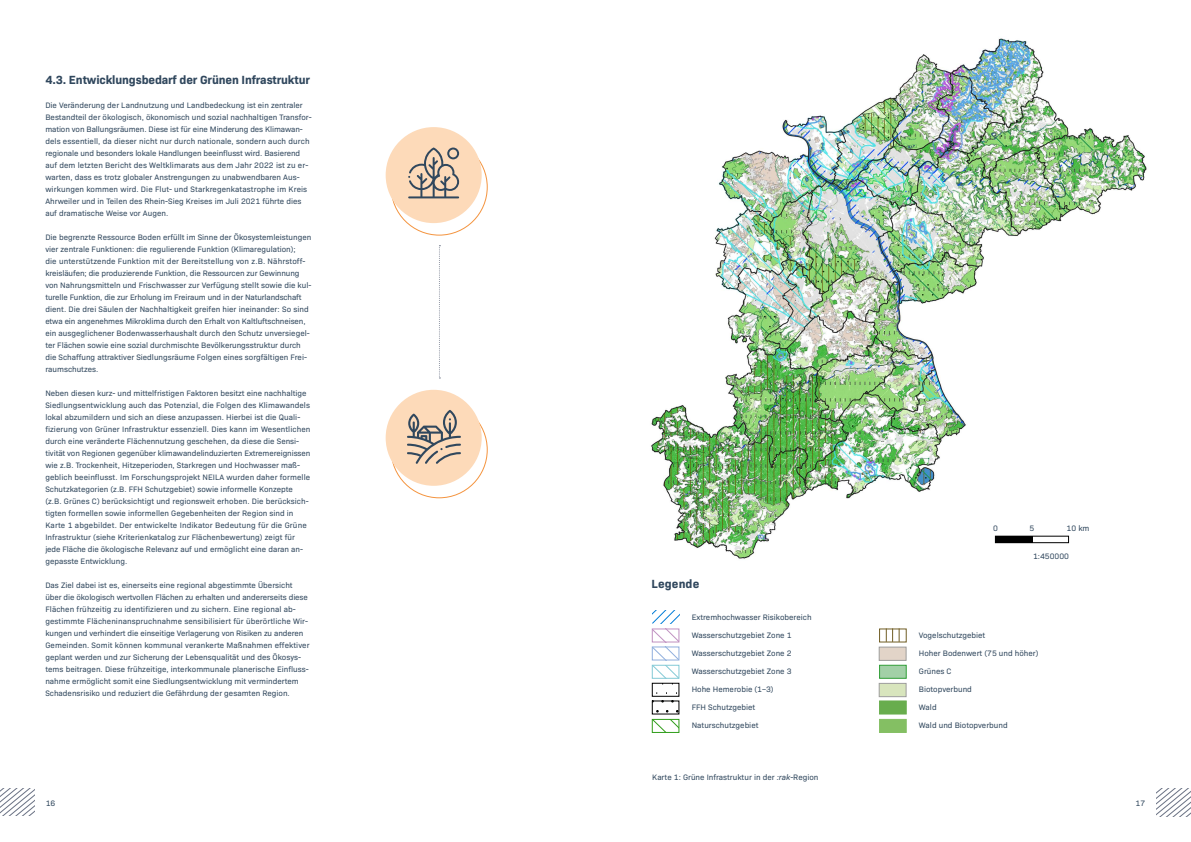
<style>
.page{position:relative;width:1191px;height:842px;background:#fff}
.page>*{position:absolute;margin:0;border:0;box-sizing:border-box;transform-origin:0 0}
.t1{font:700 12px "Bio Sans";letter-spacing:-.01em;color:#30475d}
.t2{font:700 12px "Bio Sans";letter-spacing:.01em;color:#30475d}
.t3{font:8px/12px "Bio Sans";color:#30475d}
.s1{font-style:italic}
</style>
<div class="page">
<svg style="left:439px;top:245px;width:1px;height:133px"></svg>
<div style="left:386px;top:127px;width:96px;height:96px;background:#fddab9;border-radius:50%"></div>
<svg style="left:408px;top:147px;width:51px;height:51px"></svg>
<div style="left:386px;top:390px;width:96px;height:96px;background:#fddab9;border-radius:50%"></div>
<svg style="left:407px;top:410px;width:54px;height:54px"></svg>
<img style="left:651px;top:38px;width:496px;height:521px">
<svg style="left:1157px;top:788px;width:34px;height:28px"></svg>
<svg style="left:0;top:788px;width:34px;height:28px"></svg>
<div style="left:652px;top:700px;width:27px;height:14px;border:1px solid #000"></div>
<svg style="left:654px;top:721px;width:23px;height:10px"></svg>
<div style="left:652px;top:719px;width:27px;height:14px;border:1px solid #309d1a"></div>
<div style="left:879px;top:719px;width:27px;height:14px;background:#84bf63"></div>
<div style="left:879px;top:700px;width:27px;height:14px;background:#68ad4d;border:1px solid #68ad4d"></div>
<div style="left:879px;top:665px;width:27px;height:14px;background:#a2d0a7;border:1px solid #309e37"></div>
<svg style="left:879px;top:683px;width:27px;height:14px"></svg>
<svg style="left:879px;top:629px;width:27px;height:32px"></svg>
<div style="left:995px;top:536px;width:73px;height:7px;background:#000"></div>
<div style="left:1032px;top:536px;width:36px;height:7px;background:#fff"></div>
<div style="left:995px;top:536px;width:74px;height:7px;border:1px solid #000"></div>
<div style="left:652px;top:683px;width:27px;height:14px;border:1px solid #000"></div>
<svg style="left:652px;top:611px;width:27px;height:73px"></svg>
<h1 class="t1" style="left:45px;top:70px;width:266px">4.3. Entwicklungsbedarf der Grünen Infrastruktur</h1>
<p class="t3" style="left:45px;top:99px;width:268px">Die Veränderung der Landnutzung und Landbedeckung ist ein zentraler Bestandteil der ökologisch, ökonomisch und sozial nachhaltigen Transfor&shy;mation von Ballungsräumen. Diese ist für eine Minderung des Klimawan&shy;dels essentiell, da dieser nicht nur durch nationale, sondern auch durch regionale und besonders lokale Handlungen beeinflusst wird. Basierend auf dem letzten Bericht des Weltklimarats aus dem Jahr 2022 ist zu er&shy;warten, dass es trotz globaler Anstrengungen zu unabwendbaren Aus&shy;wirkungen kommen wird. Die Flut- und Starkregenkatastrophe im Kreis Ahrweiler und in Teilen des Rhein-Sieg Kreises im Juli 2021 führte dies auf dramatische Weise vor Augen.</p>
<p class="t3" style="left:45px;top:231px;width:267px">Die begrenzte Ressource Boden erfüllt im Sinne der Ökosystemleistungen vier zentrale Funktionen: die regulierende Funktion (Klimaregulation);<br>die unterstützende Funktion mit der Bereitstellung von z.B. Nährstoff&shy;kreisläufen; die produzierende Funktion, die Ressourcen zur Gewinnung von Nahrungsmitteln und Frischwasser zur Verfügung stellt sowie die kul&shy;turelle Funktion, die zur Erholung im Freiraum und in der Naturlandschaft dient. Die drei Säulen der Nachhaltigkeit greifen hier ineinander: So sind etwa ein angenehmes Mikroklima durch den Erhalt von Kaltluftschneisen, ein ausgeglichener Bodenwasserhaushalt durch den Schutz unversiegel&shy;ter Flächen sowie eine sozial durchmischte Bevölkerungsstruktur durch die Schaffung attraktiver Siedlungsräume Folgen eines sorgfältigen Frei&shy;raumschutzes.</p>
<p class="t3" style="left:45px;top:387px;width:266px">Neben diesen kurz- und mittelfristigen Faktoren besitzt eine nachhaltige Siedlungsentwicklung auch das Potenzial, die Folgen des Klimawandels lokal abzumildern und sich an diese anzupassen. Hierbei ist die Quali&shy;fizierung von Grüner Infrastruktur essenziell. Dies kann im Wesentlichen durch eine veränderte Flächennutzung geschehen, da diese die Sensi&shy;tivität von Regionen gegenüber klimawandelinduzierten Extremereignissen wie z.B. Trockenheit, Hitzeperioden, Starkregen und Hochwasser maß&shy;geblich beeinflusst. Im Forschungsprojekt NEILA wurden daher formelle Schutzkategorien (z.B. FFH Schutzgebiet) sowie informelle Konzepte (z.B. Grünes C) berücksichtigt und regionsweit erhoben. Die berücksich&shy;tigten formellen sowie informellen Gegebenheiten der Region sind in Karte 1 abgebildet. Der entwickelte Indikator Bedeutung für die Grüne Infrastruktur (siehe Kriterienkatalog zur Flächenbewertung) zeigt für jede Fläche die ökologische Relevanz auf und ermöglicht eine daran an&shy;gepasste Entwicklung.</p>
<p class="t3" style="left:45px;top:579px;width:266px">Das Ziel dabei ist es, einerseits eine regional abgestimmte Übersicht über die ökologisch wertvollen Flächen zu erhalten und andererseits diese Flächen frühzeitig zu identifizieren und zu sichern. Eine regional ab&shy;gestimmte Flächeninanspruchnahme sensibilisiert für überörtliche Wir&shy;kungen und verhindert die einseitige Verlagerung von Risiken zu anderen Gemeinden. Somit können kommunal verankerte Maßnahmen effektiver geplant werden und zur Sicherung der Lebensqualität und des Ökosys&shy;tems beitragen. Diese frühzeitige, interkommunale planerische Einfluss&shy;nahme ermöglicht somit eine Siedlungsentwicklung mit vermindertem Schadensrisiko und reduziert die Gefährdung der gesamten Region.</p>
<h1 class="t2" style="left:651px;top:575px;width:49px">Legende</h1>
<p class="t3" style="left:691px;top:611px;width:121px">Extremhochwasser Risikobereich</p>
<p class="t3" style="left:691px;top:629px;width:101px">Wasserschutzgebiet Zone 1</p>
<p class="t3" style="left:691px;top:647px;width:101px">Wasserschutzgebiet Zone 2</p>
<p class="t3" style="left:691px;top:665px;width:101px">Wasserschutzgebiet Zone 3</p>
<p class="t3" style="left:691px;top:683px;width:83px">Hohe Hemerobie (1–3)</p>
<p class="t3" style="left:691px;top:701px;width:65px">FFH Schutzgebiet</p>
<p class="t3" style="left:691px;top:719px;width:68px">Naturschutzgebiet</p>
<p class="t3" style="left:652px;top:771px;width:168px">Karte 1: Grüne Infrastruktur in der <span class="s1">:rak</span>-Region</p>
<p class="t3" style="left:993px;top:522px;width:6px">0</p>
<p class="t3" style="left:1029px;top:522px;width:6px">5</p>
<p class="t3" style="left:1066px;top:522px;width:24px">10 km</p>
<p class="t3" style="left:1033px;top:550px;width:37px">1:450000</p>
<p class="t3" style="left:919px;top:629px;width:68px">Vogelschutzgebiet</p>
<p class="t3" style="left:919px;top:647px;width:121px">Hoher Bodenwert (75 und höher)</p>
<p class="t3" style="left:919px;top:665px;width:34px">Grünes C</p>
<p class="t3" style="left:919px;top:683px;width:54px">Biotopverbund</p>
<p class="t3" style="left:919px;top:701px;width:19px">Wald</p>
<p class="t3" style="left:919px;top:719px;width:90px">Wald und Biotopverbund</p>
<p class="t3" style="left:46px;top:796px;width:11px">16</p>
<p class="t3" style="left:1135px;top:796px;width:11px">17</p>
</div>
